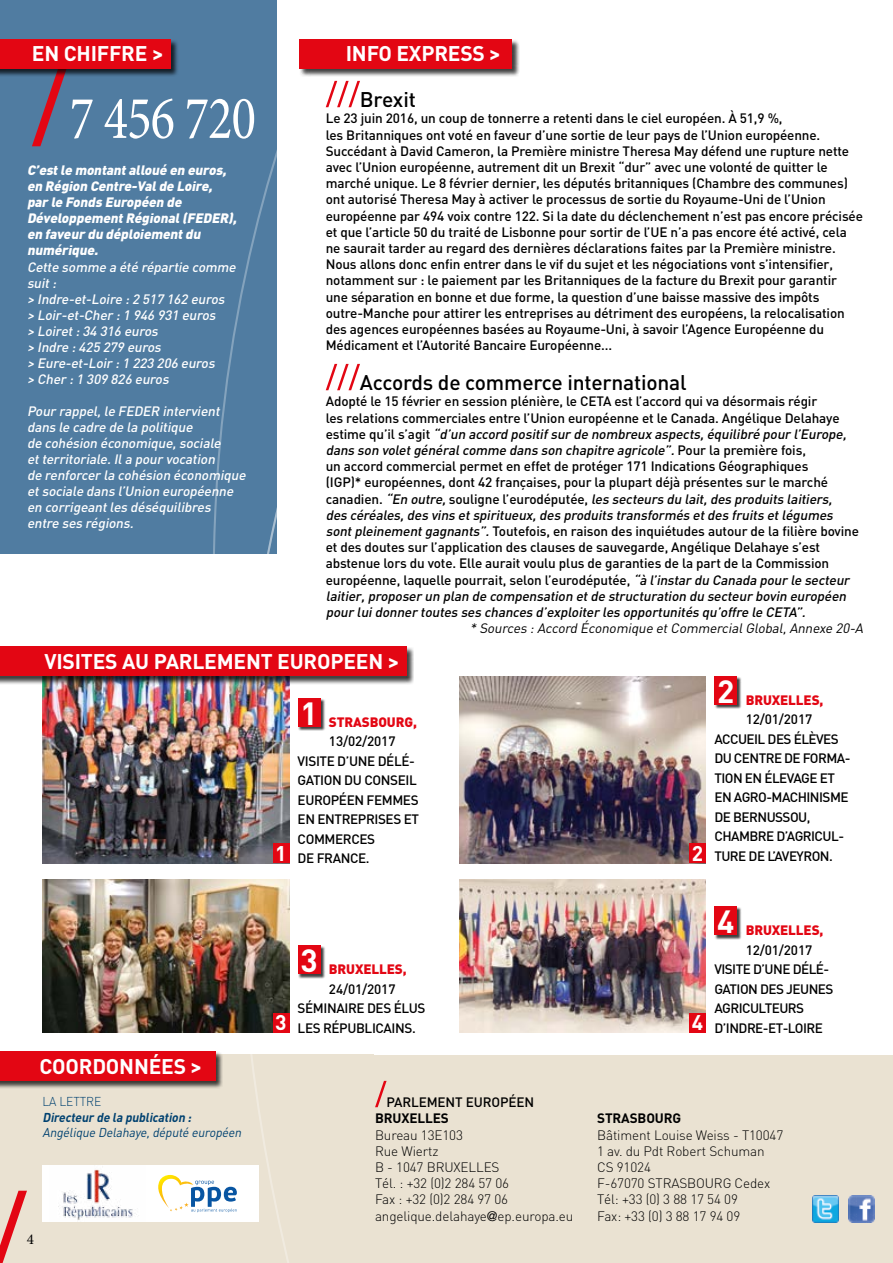
<style>
.page{position:relative;width:893px;height:1263px;background:#fff}
.page>*{position:absolute;margin:0;border:0;box-sizing:border-box;transform-origin:0 0}
.t1{font:61.5px "Minion Pro";letter-spacing:-.02em;color:#fff;scale:.83 1}
.t2{font:700 31.8px "DIN";color:#fff}
.t3{font:700 21px "DIN";letter-spacing:-.01em;color:#fff}
.t4{font:500 21px "DIN";letter-spacing:-.01em;color:#000}
.t5{font:15px "Minion Pro";color:#000}
.t6{font:500 13.5px/16.2px "DIN";letter-spacing:-.01em;color:#000}
.t7{font:italic 500 13.5px/16px "DIN";color:#fff}
.t8{font:300 13.5px "DIN";letter-spacing:-.01em;color:#000}
.t9{font:500 13.5px/19.5px "DIN";letter-spacing:-.04em;color:#000}
.t10{font:italic 900 13.5px/16px "DIN";color:#fff}
.t11{font:500 13.5px/19.5px "DIN";letter-spacing:-.03em;color:#000}
.t12{font:900 13.5px/19.5px "DIN";letter-spacing:-.01em;color:#e30613}
.t13{font:italic 13.5px "DIN";color:#000}
.t14{font:700 13.5px "DIN";letter-spacing:-.01em;color:#000}
.t15{font:italic 12.75px "DIN";color:#004170;scale:.95 1}
.t16{font:italic 700 12.75px "DIN";color:#004170;scale:.95 1}
.t17{font:300 12.75px "DIN";letter-spacing:-.01em;color:#004170;scale:.95 1}
.s1{font-style:italic}
.s2{font-weight:500;color:#000}
.s3{font-family:"Helvetica Neue LT Std";font-weight:400}
</style>
<div class="page">
<div style="left:0;top:0;width:276px;height:553px;background:#507ca1"></div>
<div style="left:0;top:1054px;width:893px;height:209px;background:#eae2d2"></div>
<svg style="left:196px;top:0;width:336px;height:1263px"></svg>
<div style="left:374px;top:0;width:519px;height:1054px;background:#fff"></div>
<hr style="left:892px;top:383px;width:1px;height:51px;background:#004170">
<div style="left:299px;top:40px;width:220px;height:37px;background:#000;opacity:.75"></div>
<div style="left:299px;top:39px;width:212px;height:30px;background:#e30613"></div>
<svg style="left:326px;top:81px;width:34px;height:26px"></svg>
<svg style="left:326px;top:364px;width:34px;height:26px"></svg>
<svg style="left:0;top:1191px;width:27px;height:72px"></svg>
<div style="left:0;top:1052px;width:223px;height:37px;background:#000;opacity:.75"></div>
<div style="left:0;top:1051px;width:215px;height:30px;background:#e30613"></div>
<img style="left:43px;top:684px;width:246px;height:179px">
<div style="left:273px;top:843px;width:16px;height:20px;background:#e30613"></div>
<div style="left:298px;top:698px;width:27px;height:33px;background:#000;opacity:.75"></div>
<div style="left:298px;top:698px;width:23px;height:29px;background:#e30613"></div>
<img style="left:43px;top:879px;width:246px;height:153px">
<div style="left:273px;top:1012px;width:16px;height:20px;background:#e30613"></div>
<div style="left:298px;top:946px;width:27px;height:32px;background:#000;opacity:.75"></div>
<div style="left:298px;top:945px;width:23px;height:29px;background:#e30613"></div>
<img style="left:459px;top:676px;width:247px;height:187px">
<div style="left:690px;top:843px;width:16px;height:20px;background:#e30613"></div>
<div style="left:715px;top:676px;width:27px;height:33px;background:#000;opacity:.75"></div>
<div style="left:714px;top:676px;width:23px;height:29px;background:#e30613"></div>
<img style="left:459px;top:879px;width:247px;height:153px">
<div style="left:690px;top:1012px;width:16px;height:20px;background:#e30613"></div>
<div style="left:715px;top:907px;width:27px;height:32px;background:#000;opacity:.75"></div>
<div style="left:714px;top:906px;width:23px;height:29px;background:#e30613"></div>
<div style="left:43px;top:1165px;width:216px;height:57px;background:#fff"></div>
<img style="left:58px;top:1169px;width:79px;height:51px">
<img style="left:812px;top:1196px;width:26px;height:26px">
<div style="left:0;top:647px;width:414px;height:37px;background:#000;opacity:.75"></div>
<div style="left:0;top:646px;width:406px;height:30px;background:#e30613"></div>
<img style="left:849px;top:1196px;width:26px;height:26px">
<svg style="left:32px;top:77px;width:32px;height:69px"></svg>
<div style="left:0;top:40px;width:179px;height:37px;background:#000;opacity:.75"></div>
<div style="left:0;top:39px;width:170px;height:30px;background:#e30613"></div>
<svg style="left:158px;top:1175px;width:79px;height:37px"></svg>
<p class="t3" style="left:32px;top:40px;width:133px">EN CHIFFRE &gt;</p>
<p class="t1" style="left:70px;top:77px;width:226px">7 456 720</p>
<p class="t10" style="left:27px;top:162px;width:214px">C’estle montantalloué en euros, en Région Centre-Valde Loire, par le Fonds Européen de<br>DéveloppementRégional(FEDER), en faveur du déploiementdu numérique.</p>
<p class="t7" style="left:27px;top:258px;width:213px">Cette somme a été répartie comme suit :</p>
<p class="t7" style="left:27px;top:290px;width:202px">&gt; Indre-et-Loire :2 517 162 euros</p>
<p class="t7" style="left:27px;top:306px;width:193px">&gt; Loir-et-Cher :1 946 931 euros</p>
<p class="t7" style="left:27px;top:322px;width:135px">&gt; Loiret :34 316 euros</p>
<p class="t7" style="left:27px;top:338px;width:138px">&gt; Indre :425 279 euros</p>
<p class="t7" style="left:27px;top:354px;width:192px">&gt; Eure-et-Loir :1 223 206 euros</p>
<p class="t7" style="left:27px;top:371px;width:146px">&gt; Cher :1 309 826 euros</p>
<p class="t7" style="left:27px;top:403px;width:223px">Pour rappel,le FEDER intervient dans le cadre de la politique<br>de cohésion économique,sociale etterritoriale.Ila pour vocation<br>de renforcer la cohésion économique etsociale dans l’Union européenne en corrigeantles déséquilibres entre ses régions.</p>
<p class="t3" style="left:346px;top:40px;width:156px">INFO EXPRESS &gt;</p>
<p class="t4" style="left:360px;top:86px;width:57px">Brexit</p>
<p class="t6" style="left:326px;top:110px;width:539px">Le 23 juin 2016, un coup de tonnerre a retenti dans le ciel européen. À 51,9 %,<br>les Britanniques ont voté en faveur d’une sortie de leur pays de l’Union européenne.<br>Succédant à David Cameron, la Première ministre Theresa May défend une rupture nette avec l’Union européenne, autrement dit un Brexit “dur” avec une volonté de quitter le marché unique. Le 8 février dernier, les députés britanniques (Chambre des communes) ont autorisé Theresa May à activer le processus de sortie du Royaume-Uni de l’Union européenne par 494 voix contre 122. Si la date du déclenchement n’est pas encore précisée et que l’article 50 du traité de Lisbonne pour sortir de l’UE n’a pas encore été activé, cela ne saurait tarder au regard des dernières déclarations faites par la Première ministre.<br>Nous allons donc enfin entrer dans le vif du sujet et les négociations vont s’intensifier, notamment sur : le paiement par les Britanniques de la facture du Brexit pour garantir<br>une séparation en bonne et due forme, la question d’une baisse massive des impôts outre-Manche pour attirer les entreprises au détriment des européens, la relocalisation des agences européennes basées au Royaume-Uni, à savoir l’Agence Européenne du Médicament et l’Autorité Bancaire Européenne...</p>
<p class="t4" style="left:360px;top:369px;width:328px">Accords de commerce international</p>
<p class="t6" style="left:326px;top:393px;width:535px">Adopté le 15 février en session plénière, le CETA est l’accord qui va désormais régir<br>les relations commerciales entre l’Union européenne et le Canada. Angélique Delahaye<br>e s t i m e q u ’ i l s ’ a g i t <span class="s1">“d’un accord positifsur de nombreux aspects,équilibré pour l’Europe, dans son voletgénéralcomme dans son chapitre agricole”.</span>P o u r l a p re m i è re fo i s ,<br>un accord commercial permet en effet de protéger 171 Indications Géographiques<br>(IGP)* européennes, dont 42 françaises, pour la plupart déjà présentes sur le marché<br>c a n a d i e n . <span class="s1">“En outre,</span>s o u l i g n e l’ e u ro d é p u t é e , <span class="s1">les secteurs du lait,des produits laitiers, des céréales,des vins etspiritueux,des produits transformés etdes fruits etlégumes sontpleinementgagnants”.</span>Toutefois, en raison des inquiétudes autour de la filière bovine et des doutes sur l’application des clauses de sauvegarde, Angélique Delahaye s’est abstenue lors du vote. Elle aurait voulu plus de garanties de la part de la Commission européenne, laquelle pourrait, selon l’eurodéputée, <span class="s1">“à l’instar du Canada pour le secteur laitier,proposer un plan de compensation etde structuration du secteur bovin européen pour lui donner toutes ses chances d’exploiter les opportunités qu’offre le CETA”.</span></p>
<p class="t13" style="left:470px;top:620px;width:398px">* Sources :Accord Économique etCommercialGlobal,Annexe 20-A</p>
<p class="t3" style="left:44px;top:648px;width:356px">VISITES AU PARLEMENT EUROPEEN &gt;</p>
<p class="t3" style="left:39px;top:1052px;width:164px">COORDONNÉES &gt;</p>
<p class="t17" style="left:43px;top:1094px;width:63px">LA LETTRE</p>
<p class="t16" style="left:43px;top:1109px;width:161px">Directeur de la publication :</p>
<p class="t15" style="left:43px;top:1124px;width:214px">Angélique Delahaye,député européen</p>
<p class="t5" style="left:27px;top:1229px;width:9px">4</p>
<p class="t3" style="left:275px;top:839px;width:13px">1</p>
<p class="t2" style="left:300px;top:692px;width:19px">1</p>
<p class="t12" style="left:329px;top:711px;width:89px">STRASBOURG,<br><span class="s2">13/02/2017</span></p>
<p class="t11" style="left:298px;top:751px;width:123px">VISITE D’UNE DÉLÉ-<br>GATION DU CONSEIL<br>EUROPÉEN FEMMES<br>EN ENTREPRISES ET<br>COMMERCES<br>DE FRANCE.</p>
<p class="t3" style="left:275px;top:1009px;width:13px">3</p>
<p class="t2" style="left:300px;top:940px;width:19px">3</p>
<p class="t12" style="left:329px;top:959px;width:79px">BRUXELLES,<br><span class="s2">24/01/2017</span></p>
<p class="t11" style="left:298px;top:998px;width:129px">SÉMINAIRE DES ÉLUS<br>LES RÉPUBLICAINS.</p>
<p class="t6" style="left:386px;top:1094px;width:149px">PARLEMENT EUROPÉEN</p>
<p class="t14" style="left:375px;top:1110px;width:75px">BRUXELLES</p>
<p class="t8" style="left:375px;top:1126px;width:89px">Bureau 13E103</p>
<p class="t8" style="left:375px;top:1143px;width:65px">Rue Wiertz</p>
<p class="t8" style="left:375px;top:1159px;width:126px">B - 1047 BRUXELLES</p>
<p class="t8" style="left:375px;top:1175px;width:136px">Tél. : +32 (0)2 284 57 06</p>
<p class="t8" style="left:375px;top:1191px;width:135px">Fax : +32 (0)2 284 97 06</p>
<p class="t8" style="left:375px;top:1207px;width:200px">angelique.delahaye<span class="s3">@</span>ep.europa.eu</p>
<p class="t3" style="left:692px;top:839px;width:13px">2</p>
<p class="t2" style="left:717px;top:670px;width:19px">2</p>
<p class="t12" style="left:746px;top:689px;width:79px">BRUXELLES,<br><span class="s2">12/01/2017</span></p>
<p class="t9" style="left:714px;top:729px;width:138px">ACCUEIL DES ÉLÈVES<br>DU CENTRE DE FORMA-<br>TION EN ÉLEVAGE ET<br>EN AGRO-MACHINISME<br>DE BERNUSSOU,<br>CHAMBRE D’AGRICUL-<br>TURE DE L’AVEYRON.</p>
<p class="t3" style="left:692px;top:1009px;width:13px">4</p>
<p class="t2" style="left:717px;top:901px;width:19px">4</p>
<p class="t12" style="left:746px;top:920px;width:79px">BRUXELLES,<br><span class="s2">12/01/2017</span></p>
<p class="t9" style="left:714px;top:959px;width:121px">VISITE D’UNE DÉLÉ-<br>GATION DES JEUNES<br>AGRICULTEURS<br>D’INDRE-ET-LOIRE</p>
<p class="t14" style="left:597px;top:1110px;width:86px">STRASBOURG</p>
<p class="t8" style="left:597px;top:1126px;width:188px">Bâtiment Louise Weiss - T10047</p>
<p class="t8" style="left:597px;top:1143px;width:169px">1 av. du Pdt Robert Schuman</p>
<p class="t8" style="left:597px;top:1159px;width:55px">CS 91024</p>
<p class="t8" style="left:597px;top:1175px;width:175px">F-67070 STRASBOURG Cedex</p>
<p class="t8" style="left:597px;top:1191px;width:142px">Tél: +33 (0) 3 88 17 54 09</p>
<p class="t8" style="left:597px;top:1207px;width:145px">Fax: +33 (0) 3 88 17 94 09</p>
</div>
